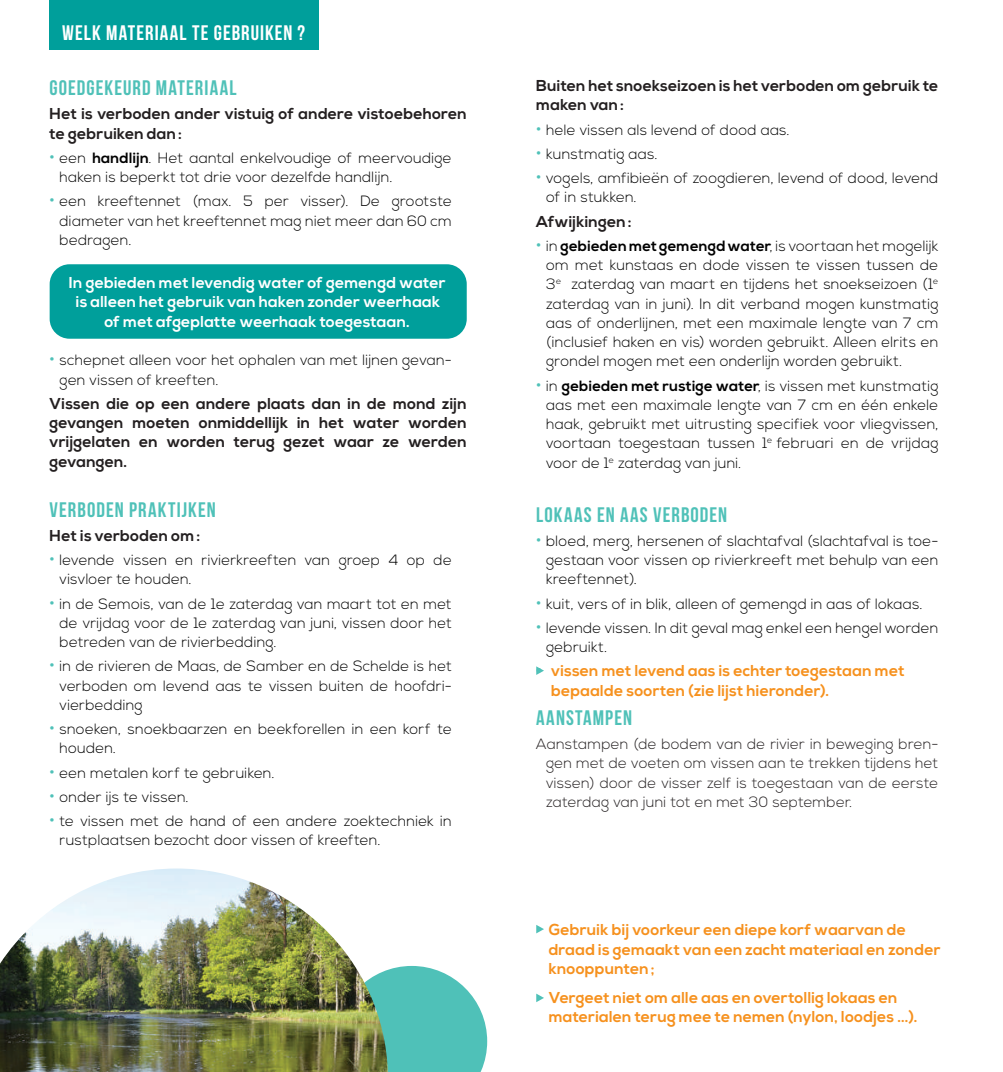
<style>
.page{position:relative;width:1003px;height:1072px;background:#fff}
.page>*{position:absolute;margin:0;border:0;box-sizing:border-box;transform-origin:0 0}
.t1{font:700 21px "Bebas Neue";letter-spacing:.05em;color:#4fc1b8}
.t2{font:700 21px "Bebas Neue";letter-spacing:.05em;color:#fff}
.t3{font:700 15.75px/19.2px "Nexa";letter-spacing:.01em;color:#231f20}
.t4{font:700 15.75px/19.2px "Nexa";letter-spacing:.01em;color:#f6911e}
.t5{font:700 15.75px/19.2px "Nexa";letter-spacing:.01em;color:#fff;text-align:center}
.t6{font:300 14.88px/19.2px "Nexa";letter-spacing:.015em;color:#000}
.t7{font:300 14.88px/19.2px "Nexa";letter-spacing:.015em;color:#231f20;text-align:justify}
.s1{font-size:17.5px;color:#4fc1b8}
.s2{font-weight:700}
</style>
<div class="page">
<svg style="left:388px;top:966px;width:99px;height:105px;background:#64c8c0"></svg>
<img style="left:0;top:868px;width:388px;height:203px">
<div style="left:50px;top:0;width:268px;height:50px;background:#009f9b"></div>
<svg style="left:536px;top:925px;width:8px;height:8px"></svg>
<svg style="left:536px;top:993px;width:8px;height:9px"></svg>
<svg style="left:536px;top:666px;width:8px;height:9px"></svg>
<div style="left:50px;top:264px;width:416px;height:75px;background:#009f9b;border-radius:20px"></div>
<h1 class="t2" style="left:62px;top:21px;width:244px">WELK MATERIAAL TE GEBRUIKEN ?</h1>
<h1 class="t1" style="left:50px;top:76px;width:188px">GOEDGEKEURD MATERIAAL</h1>
<p class="t3" style="left:50px;top:105px;width:418px">Het is verboden ander vistuig of andere vistoebehoren te gebruiken dan:</p>
<p class="t6" style="left:60px;top:149px;width:393px;text-indent:-10px"><span class="s1">•</span> een <span class="s2">handlijn</span>. Het aantal enkelvoudige of meervoudige haken is beperkt tot drie voor dezelfde handlijn.</p>
<p class="t6" style="left:60px;top:192px;width:393px;text-align:justify;text-indent:-10px"><span class="s1">•</span> een kreeftennet (max. 5 per visser). De grootste diameter van het kreeftennet mag niet meer dan 60 cm bedragen.</p>
<p class="t5" style="left:69px;top:274px;width:378px">In gebieden met levendig water of gemengd water is alleen het gebruik van haken zonder weerhaak of met afgeplatte weerhaak toegestaan.</p>
<p class="t6" style="left:60px;top:351px;width:393px;text-indent:-10px"><span class="s1">•</span> schepnet alleen voor het ophalen van met lijnen gevan&shy;gen vissen of kreeften.</p>
<p class="t3" style="left:50px;top:394px;width:418px;text-align:justify">Vissen die op een andere plaats dan in de mond zijn gevangen moeten onmiddellijk in het water worden vrijgelaten en worden terug gezet waar ze werden gevangen.</p>
<h1 class="t1" style="left:50px;top:498px;width:168px">VERBODEN PRAKTIJKEN</h1>
<p class="t3" style="left:50px;top:526px;width:152px">Het is verboden om:</p>
<p class="t6" style="left:60px;top:551px;width:393px;text-indent:-10px"><span class="s1">•</span> levende vissen en rivierkreeften van groep 4 op de visvloer te houden.</p>
<p class="t6" style="left:60px;top:594px;width:393px;text-align:justify;text-indent:-10px"><span class="s1">•</span> in de Semois, van de 1e zaterdag van maart tot en met de vrijdag voor de 1e zaterdag van juni, vissen door het betreden van de rivierbedding.</p>
<p class="t6" style="left:60px;top:657px;width:393px;text-align:justify;text-indent:-10px"><span class="s1">•</span> in de rivieren de Maas, de Samber en de Schelde is het verboden om levend aas te vissen buiten de hoofdri&shy;vierbedding</p>
<p class="t6" style="left:60px;top:720px;width:393px;text-indent:-10px"><span class="s1">•</span> snoeken, snoekbaarzen en beekforellen in een korf te houden.</p>
<p class="t6" style="left:50px;top:763px;width:226px"><span class="s1">•</span> een metalen korf te gebruiken.</p>
<p class="t6" style="left:50px;top:787px;width:140px"><span class="s1">•</span> onder ijs te vissen.</p>
<p class="t6" style="left:60px;top:812px;width:393px;text-indent:-10px"><span class="s1">•</span> te vissen met de hand of een andere zoektechniek in rustplaatsen bezocht door vissen of kreeften.</p>
<p class="t3" style="left:536px;top:77px;width:403px">Buiten het snoekseizoen is het verboden om gebruik te maken van:</p>
<p class="t6" style="left:536px;top:121px;width:255px"><span class="s1">•</span> hele vissen als levend of dood aas.</p>
<p class="t6" style="left:536px;top:145px;width:123px"><span class="s1">•</span> kunstmatig aas.</p>
<p class="t6" style="left:546px;top:169px;width:393px;text-indent:-10px"><span class="s1">•</span> vogels, amfibieën of zoogdieren, levend of dood, levend of in stukken.</p>
<p class="t3" style="left:536px;top:212px;width:97px">Afwijkingen:</p>
<p class="t6" style="left:546px;top:237px;width:393px;text-align:justify;text-indent:-10px"><span class="s1">•</span> in <span class="s2">gebieden met gemengd water</span>, is voortaan het mogelijk om met kunstaas en dode vissen te vissen tussen de 3<sup>e</sup> zaterdag van maart en tijdens het snoekseizoen (1<sup>e </sup>zaterdag van in juni). In dit verband mogen kunstmatig aas of onderlijnen, met een maximale lengte van 7 cm (inclusief haken en vis) worden gebruikt. Alleen elrits en grondel mogen met een onderlijn worden gebruikt.</p>
<p class="t6" style="left:546px;top:376px;width:393px;text-align:justify;text-indent:-10px"><span class="s1">•</span> in <span class="s2">gebieden met rustige water</span>, is vissen met kunstmatig aas met een maximale lengte van 7 cm en één enkele haak, gebruikt met uitrusting specifiek voor vliegvissen, voortaan toegestaan tussen 1<sup>e</sup> februari en de vrijdag voor de 1<sup>e</sup> zaterdag van juni.</p>
<h1 class="t1" style="left:536px;top:503px;width:192px">LOKAAS EN AAS VERBODEN</h1>
<p class="t6" style="left:546px;top:532px;width:393px;text-align:justify;text-indent:-10px"><span class="s1">•</span> bloed, merg, hersenen of slachtafval (slachtafval is toe&shy;gestaan voor vissen op rivierkreeft met behulp van een kreeftennet).</p>
<p class="t6" style="left:536px;top:594px;width:388px"><span class="s1">•</span> kuit, vers of in blik, alleen of gemengd in aas of lokaas.</p>
<p class="t6" style="left:546px;top:618px;width:393px;text-indent:-10px"><span class="s1">•</span> levende vissen. In dit geval mag enkel een hengel worden gebruikt.</p>
<p class="t4" style="left:551px;top:662px;width:355px;text-indent:-15px"><span class="s1">•</span> vissen met levend aas is echter toegestaan met bepaalde soorten (zie lijst hieronder).</p>
<h1 class="t1" style="left:536px;top:706px;width:97px">AANSTAMPEN</h1>
<p class="t7" style="left:546px;top:735px;width:393px;text-indent:-10px">Aanstampen (de bodem van de rivier in beweging bren&shy;gen met de voeten om vissen aan te trekken tijdens het vissen) door de visser zelf is toegestaan van de eerste zaterdag van juni tot en met 30 september.</p>
<p class="t4" style="left:548px;top:921px;width:393px">Gebruik bij voorkeur een diepe korf waarvan de draad is gemaakt van een zacht materiaal en zonder knooppunten;</p>
<p class="t4" style="left:548px;top:988px;width:370px">Vergeet niet om alle aas en overtollig lokaas en materialen terug mee te nemen (nylon, loodjes ...).</p>
</div>
